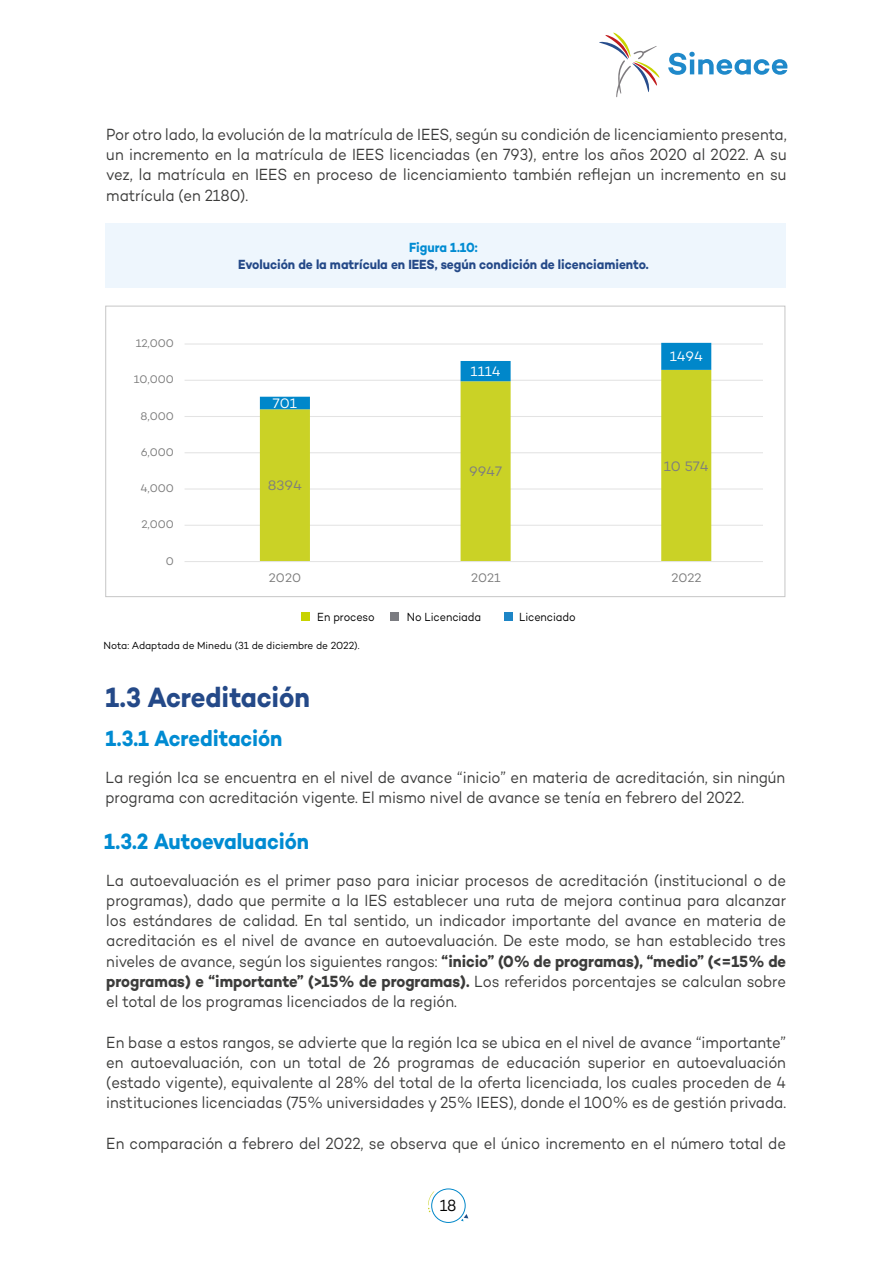
<style>
.page{position:relative;width:893px;height:1263px;background:#fff}
.page>*{position:absolute;margin:0;border:0;box-sizing:border-box;transform-origin:0 0}
.t1{font:700 28.5px "Campton";letter-spacing:-.005em;color:#244988;scale:.9 1}
.t2{font:700 22.5px "Campton";letter-spacing:-.005em;color:#008bd2;scale:.9 1}
.t3{font:16.5px/20.2px "Campton";letter-spacing:-.005em;color:#3c3c3b;text-align:justify;scale:.9 1}
.t4{font:16.5px "Campton";color:#000;scale:.9 1}
.t5{font:13.95px "Campton";color:#7c7c80}
.t6{font:13.95px "Campton";color:#fff}
.t7{font:700 13.5px "Campton";letter-spacing:-.005em;color:#244988;scale:.9 1}
.t8{font:700 13.5px "Campton";color:#008bd2;scale:.9 1}
.t9{font:12.6px "Campton";color:#7b7b7b}
.t10{font:12px "Campton";letter-spacing:-.005em;color:#000;scale:.9 1}
.t11{font:11.25px "Campton";letter-spacing:-.005em;color:#7b7b7b}
.t12{font:10.5px "Campton";letter-spacing:-.005em;color:#000;scale:.95 1}
.s1{font-weight:700}
</style>
<div class="page">
<svg style="left:668px;top:52px;width:119px;height:23px"></svg>
<svg style="left:599px;top:32px;width:61px;height:65px"></svg>
<div style="left:431px;top:1188px;width:35px;height:35px;border:1px solid #0087c9;border-radius:50%"></div>
<svg style="left:461px;top:1214px;width:7px;height:7px"></svg>
<svg style="left:428px;top:1191px;width:6px;height:21px"></svg>
<div style="left:105px;top:223px;width:680px;height:65px;background:#eef6fd"></div>
<svg style="left:184px;top:342px;width:578px;height:220px"></svg>
<div style="left:301px;top:612px;width:9px;height:9px;background:#c8d300"></div>
<div style="left:390px;top:612px;width:9px;height:9px;background:#7b7c81"></div>
<div style="left:504px;top:612px;width:9px;height:9px;background:#1d85c6"></div>
<p class="t3" style="left:106px;top:124px;width:757px">Por otro lado, la evolución de la matrícula de IEES, según su condición de licenciamiento presenta, un incremento en la matrícula de IEES licenciadas (en 793), entre los años 2020 al 2022. A su vez, la matrícula en IEES en proceso de licenciamiento también reflejan un incremento en su matrícula (en 2180).</p>
<p class="t8" style="left:409px;top:239px;width:78px">Figura 1.10:</p>
<p class="t7" style="left:238px;top:256px;width:458px">Evolución de la matrícula en IEES, según condición de licenciamiento.</p>
<p class="t11" style="left:136px;top:336px;width:40px">12,000</p>
<p class="t11" style="left:134px;top:372px;width:41px">10,000</p>
<p class="t11" style="left:141px;top:409px;width:35px">8,000</p>
<p class="t11" style="left:141px;top:445px;width:35px">6,000</p>
<p class="t11" style="left:140px;top:481px;width:35px">4,000</p>
<p class="t11" style="left:141px;top:518px;width:34px">2,000</p>
<p class="t11" style="left:166px;top:554px;width:10px">0</p>
<p class="t6" style="left:273px;top:394px;width:26px">701</p>
<p class="t5" style="left:268px;top:477px;width:36px">8394</p>
<p class="t6" style="left:471px;top:363px;width:31px">1114</p>
<p class="t5" style="left:469px;top:463px;width:34px">9947</p>
<p class="t6" style="left:670px;top:348px;width:35px">1494</p>
<p class="t5" style="left:664px;top:457px;width:47px">10 574</p>
<p class="t9" style="left:269px;top:570px;width:34px">2020</p>
<p class="t9" style="left:471px;top:570px;width:31px">2021</p>
<p class="t9" style="left:671px;top:570px;width:32px">2022</p>
<p class="t10" style="left:317px;top:610px;width:65px">En proceso</p>
<p class="t10" style="left:407px;top:610px;width:84px">No Licenciada</p>
<p class="t10" style="left:519px;top:610px;width:64px">Licenciado</p>
<p class="t12" style="left:104px;top:639px;width:271px">Nota: Adaptada de Minedu (31 de diciembre de 2022).</p>
<h1 class="t1" style="left:105px;top:679px;width:229px">1.3 Acreditación</h1>
<h2 class="t2" style="left:106px;top:724px;width:198px">1.3.1 Acreditación</h2>
<p class="t3" style="left:105px;top:766px;width:757px">La región Ica se encuentra en el nivel de avance “inicio” en materia de acreditación, sin ningún programa con acreditación vigente. El mismo nivel de avance se tenía en febrero del 2022.</p>
<h2 class="t2" style="left:104px;top:827px;width:229px">1.3.2 Autoevaluación</h2>
<p class="t3" style="left:106px;top:870px;width:757px">La autoevaluación es el primer paso para iniciar procesos de acreditación (institucional o de programas), dado que permite a la IES establecer una ruta de mejora continua para alcanzar los estándares de calidad. En tal sentido, un indicador importante del avance en materia de acreditación es el nivel de avance en autoevaluación. De este modo, se han establecido tres niveles de avance, según los siguientes rangos: <span class="s1">“inicio” (0% de programas), “medio” (&lt;=15% de programas) e “importante” (&gt;15% de programas).</span> Los referidos porcentajes se calculan sobre el total de los programas licenciados de la región.</p>
<p class="t3" style="left:106px;top:1031px;width:757px">En base a estos rangos, se advierte que la región Ica se ubica en el nivel de avance “importante” en autoevaluación, con un total de 26 programas de educación superior en autoevaluación (estado vigente), equivalente al 28% del total de la oferta licenciada, los cuales proceden de 4 instituciones licenciadas (75% universidades y 25% IEES), donde el 100% es de gestión privada.</p>
<p class="t3" style="left:106px;top:1133px;width:757px">En comparación a febrero del 2022, se observa que el único incremento en el número total de</p>
<p class="t4" style="left:440px;top:1195px;width:20px">18</p>
</div>
